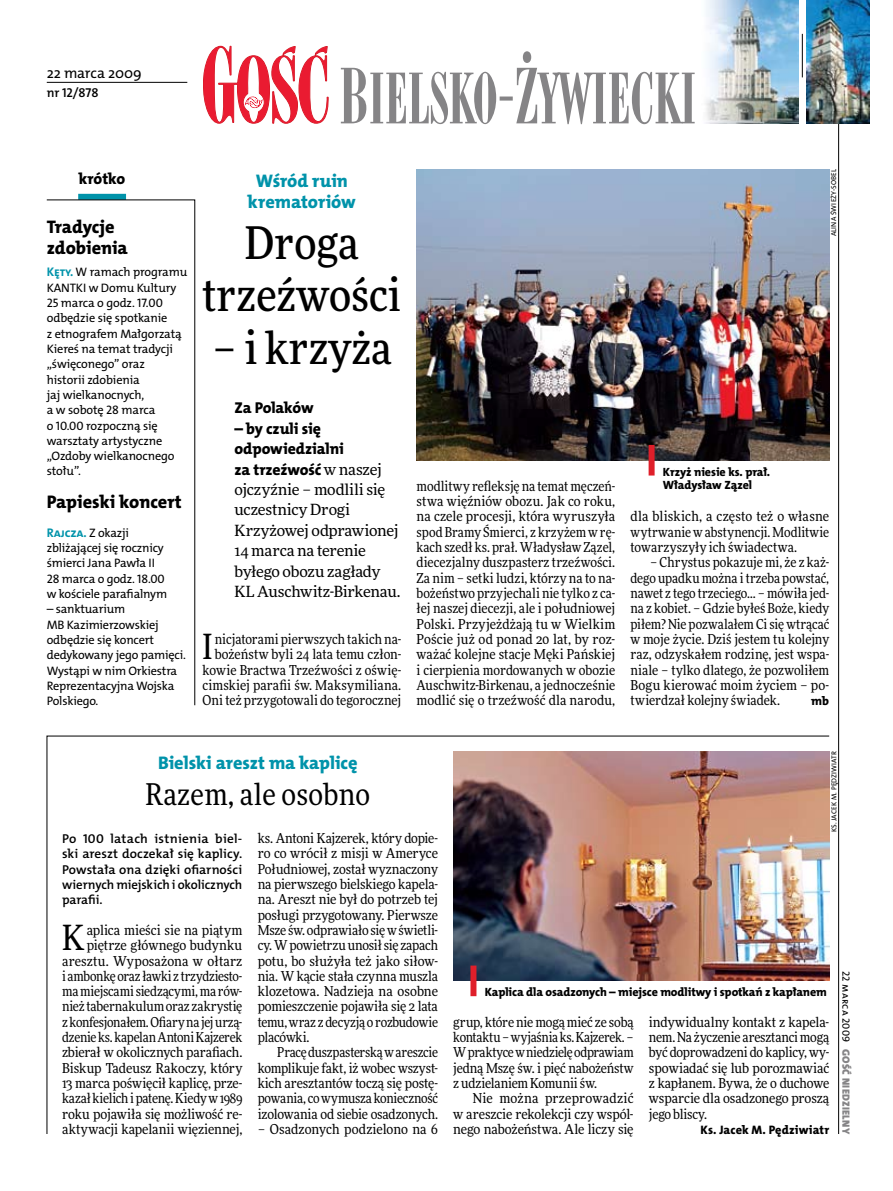
<style>
.page{position:relative;width:893px;height:1191px;background:#fff}
.page>*{position:absolute;margin:0;border:0;box-sizing:border-box;transform-origin:0 0}
.t1{font:500 45px/52.5px "Freeday Narrow";color:#000;text-align:center}
.t2{font:34.8px "Freeday Narrow News";color:#000}
.t3{font:30px "Freeday Narrow News";letter-spacing:.01em;color:#000}
.t4{font:18.3px/21.6px "The Mix HP8 Ex Bld";letter-spacing:-.005em;color:#0093aa;text-align:center}
.t5{font:18.3px/21.6px "The Mix HP8 Ex Bld";letter-spacing:-.005em;color:#000}
.t6{font:15.75px/20.4px "The Mix HP8 Ex Bld";letter-spacing:-.005em;color:#000}
.t7{font:15.45px/20.4px "Freeday News";letter-spacing:-.015em;color:#000}
.t8{font:14.85px "The Mix HP5 Plain";color:#000}
.t9{font:13.65px/15.3px "Freeday Narrow News";letter-spacing:-.005em;color:#000;text-align:justify}
.t10{font:12.9px/15.3px "The Mix HP6 Se Bld";letter-spacing:-.005em;color:#000;text-align:justify}
.t11{font:12.6px "The Mix HP7 Bld";letter-spacing:-.015em;color:#0093aa}
.t12{font:12.3px/15.3px "The Mix HP5 Plain";letter-spacing:-.01em;color:#000}
.t13{font:12.3px "The Mix HP8 Ex Bld";letter-spacing:.01em;color:#000}
.t14{font:12px/13.5px "The Mix HP8 Ex Bld";letter-spacing:-.01em;color:#000}
.t15{font:10.5px "The Mix HP9 Blk";letter-spacing:.025em;color:#858486}
.t16{font:10.5px "The Mix HP5 Plain";letter-spacing:.02em;color:#000}
.t17{font:7.2px "The Mix HP5 Plain";letter-spacing:.015em;color:#000}
.s1{font-family:"The Mix HP7 Bld";font-size:12.6px;color:#0093aa}
.s2{font-family:"The Mix HP5 Plain";font-size:12.3px;color:#000}
.s3{font-family:"Freeday News";font-size:15.45px}
</style>
<div class="page">
<hr style="left:838px;top:68px;width:1px;height:1066px;background:#000">
<hr style="left:802px;top:34px;width:1px;height:43px;background:#000">
<img style="left:705px;top:0;width:93px;height:123px">
<img style="left:807px;top:0;width:62px;height:123px">
<svg style="left:203px;top:46px;width:126px;height:78px"></svg>
<svg style="left:341px;top:51px;width:354px;height:73px"></svg>
<svg style="left:47px;top:735px;width:783px;height:399px"></svg>
<hr style="left:47px;top:82px;width:140px;height:1px;background:#000">
<div style="left:78px;top:194px;width:48px;height:6px;background:#0093aa"></div>
<svg style="left:46px;top:199px;width:149px;height:506px"></svg>
<img style="left:416px;top:169px;width:413px;height:291px">
<img style="left:454px;top:751px;width:375px;height:230px">
<div style="left:470px;top:965px;width:6px;height:31px;background:#df1f2a"></div>
<div style="left:649px;top:445px;width:6px;height:30px;background:#df1f2a"></div>
<p class="t8" style="left:47px;top:63px;width:96px">22 marca 2009</p>
<p class="t10" style="left:47px;top:86px;width:53px">nr 12/878</p>
<p class="t6" style="left:79px;top:168px;width:48px">krótko</p>
<h3 class="t5" style="left:47px;top:216px;width:83px">Tradycje zdobienia</h3>
<p class="t12" style="left:47px;top:265px;width:142px"><span class="s1">Kęty.</span> W ramach programu<br>KANTKI w Domu Kultury<br>25 marca o godz. 17.00 odbędzie się spotkanie<br>z etnografem Małgorzatą<br>Kiereś na temat tradycji „święconego” oraz<br>historii zdobienia<br>jaj wielkanocnych,<br>a w sobotę 28 marca<br>o 10.00 rozpoczną się warsztaty artystyczne „Ozdoby wielkanocnego stołu”.</p>
<h3 class="t5" style="left:47px;top:491px;width:137px">Papieski koncert</h3>
<p class="t11" style="left:47px;top:524px;width:84px">Rajcza. <span class="s2">Z okazji</span></p>
<p class="t12" style="left:47px;top:540px;width:122px">zbliżającej się rocznicy śmierci Jana Pawła II<br>28 marca o godz. 18.00 w kościele parafialnym</p>
<p class="t12" style="left:47px;top:601px;width:141px">– sanktuarium<br>MB Kazimierzowskiej odbędzie się koncert dedykowany jego pamięci.<br>Wystąpi w nim Orkiestra<br>Reprezentacyjna Wojska<br>Polskiego.</p>
<h3 class="t4" style="left:248px;top:170px;width:109px">Wśród ruin krematoriów</h3>
<h1 class="t1" style="left:203px;top:216px;width:200px">Droga trzeźwości</h1>
<h1 class="t1" style="left:212px;top:321px;width:181px">– i krzyża</h1>
<p class="t6" style="left:235px;top:398px;width:81px">Za Polaków</p>
<p class="t6" style="left:235px;top:418px;width:149px">– by czuli się odpowiedzialni<br>za trzeźwość <span class="s3">w naszej</span></p>
<p class="t7" style="left:234px;top:479px;width:167px">ojczyźnie – modlili się uczestnicy Drogi<br>Krzyżowej odprawionej<br>14 marca na terenie byłego obozu zagłady<br>KL Auschwitz-Birkenau.</p>
<p class="t9" style="left:203px;top:631px;width:200px;text-align:right">nicjatorami pierwszych takich na&shy;bożeństw byli 24 lata temu człon&shy;kowie Bractwa Trzeźwości z oświę&shy;cimskiej parafii św. Maksymiliana.<br>Oni też przygotowali do tegorocznej</p>
<h2 class="t2" style="left:203px;top:625px;width:12px">I</h2>
<p class="t17" style="left:829px;top:236px;width:69px;rotate:-90deg">Alina Świeży-Sobel</p>
<p class="t9" style="left:417px;top:478px;width:200px">modlitwy refleksję na temat męczeń&shy;stwa więźniów obozu. Jak co roku, na czele procesji, która wyruszyła spod Bramy Śmierci, z krzyżem w rę&shy;kach szedł ks. prał. Władysław Zązel, diecezjalny duszpasterz trzeźwości.<br>Za nim – setki ludzi, którzy na to na&shy;bożeństwo przyjechali nie tylko z ca&shy;łej naszej diecezji, ale i południowej Polski. Przyjeżdżają tu w Wielkim Poście już od ponad 20 lat, by roz&shy;ważać kolejne stacje Męki Pańskiej i cierpienia mordowanych w obozie Auschwitz-Birkenau, a jednocześnie modlić się o trzeźwość dla narodu,</p>
<p class="t14" style="left:663px;top:465px;width:109px">Krzyż niesie ks. prał.<br>Władysław Zązel</p>
<p class="t9" style="left:630px;top:509px;width:200px">dla bliskich, a często też o własne wytrwanie w abstynencji. Modlitwie towarzyszyły ich świadectwa.</p>
<p class="t9" style="left:630px;top:555px;width:200px;text-indent:20px">– Chrystus pokazuje mi, że z każ&shy;dego upadku można i trzeba powstać, nawet z tego trzeciego… – mówiła jed&shy;na z kobiet. – Gdzie byłeś Boże, kiedy piłem? Nie pozwalałem Ci się wtrącać w moje życie. Dziś jestem tu kolejny raz, odzyskałem rodzinę, jest wspa&shy;niale – tylko dlatego, że pozwoliłem Bogu kierować moim życiem – po&shy;twierdzał kolejny świadek.</p>
<p class="t13" style="left:811px;top:693px;width:19px">mb</p>
<h3 class="t4" style="left:158px;top:752px;width:201px">Bielski areszt ma kaplicę</h3>
<h3 class="t3" style="left:146px;top:775px;width:226px">Razem, ale osobno</h3>
<p class="t10" style="left:62px;top:831px;width:182px">Po 100 latach istnienia biel&shy;ski areszt doczekał się kaplicy.<br>Powstała ona dzięki ofiarności wiernych miejskich i okolicznych parafii.</p>
<h2 class="t2" style="left:62px;top:916px;width:24px">K</h2>
<p class="t9" style="left:62px;top:922px;width:182px;text-align:right">aplica mieści sie na piątym piętrze głównego budynku aresztu. Wyposażona w ołtarz i ambonkę oraz ławki z trzydziesto&shy;ma miejscami siedzącymi, ma rów&shy;nież tabernakulum oraz zakrystię zkonfesjonałem. Ofiary na jejurzą&shy;dzenie ks.kapelan Antoni Kajzerek zbierał w okolicznych parafiach.<br>Biskup Tadeusz Rakoczy, który<br>13 marca poświęcił kaplicę, prze&shy;kazał kielich ipatenę. Kiedy w1989 roku pojawiła się możliwość re&shy;aktywacji kapelanii więziennej,</p>
<p class="t9" style="left:258px;top:830px;width:182px">ks. Antoni Kajzerek, który dopie&shy;ro co wrócił z misji w Ameryce Południowej, został wyznaczony na pierwszego bielskiego kapela&shy;na. Areszt nie był do potrzeb tej posługi przygotowany. Pierwsze Msze św. odprawiało się wświetli&shy;cy. Wpowietrzu unosiłsię zapach potu, bo służyła też jako siłow&shy;nia. W kącie stała czynna muszla klozetowa. Nadzieja na osobne pomieszczenie pojawiła się 2 lata temu, wraz z decyzją o rozbudowie placówki.</p>
<p class="t9" style="left:258px;top:1044px;width:182px;text-indent:20px">Pracę duszpasterską wareszcie komplikuje fakt, iż wobec wszyst&shy;kich aresztantów toczą się postę&shy;powania, cowymusza konieczność izolowania od siebie osadzonych.</p>
<p class="t9" style="left:258px;top:1121px;width:182px">– Osadzonych podzielono na 6</p>
<p class="t17" style="left:829px;top:832px;width:82px;rotate:-90deg">Ks. Jacek M. Pędziwiatr</p>
<p class="t14" style="left:485px;top:985px;width:344px">Kaplica dla osadzonych – miejsce modlitwy i spotkań z kapłanem</p>
<p class="t9" style="left:453px;top:1014px;width:182px">grup, które nie mogą mieć ze sobą kontaktu – wyjaśnia ks.Kajzerek. – Wpraktyce wniedzielę odprawiam jedną Mszę św. i pięć nabożeństw z udzielaniem Komunii św.</p>
<p class="t9" style="left:453px;top:1090px;width:182px;text-indent:20px">Nie można przeprowadzić w areszcie rekolekcji czy wspól&shy;nego nabożeństwa. Ale liczy się</p>
<p class="t9" style="left:649px;top:1014px;width:182px">indywidualny kontakt z kapela&shy;nem. Na życzenie aresztanci mogą być doprowadzeni do kaplicy, wy&shy;spowiadać się lub porozmawiać z kapłanem. Bywa, że o duchowe wsparcie dla osadzonego proszą jego bliscy.</p>
<p class="t13" style="left:700px;top:1122px;width:130px">Ks. Jacek M. Pędziwiatr</p>
<p class="t16" style="left:853px;top:970px;width:73px;rotate:90deg">22 marca 2009</p>
<p class="t15" style="left:853px;top:1049px;width:86px;rotate:90deg">Gość Niedzielny</p>
</div>
